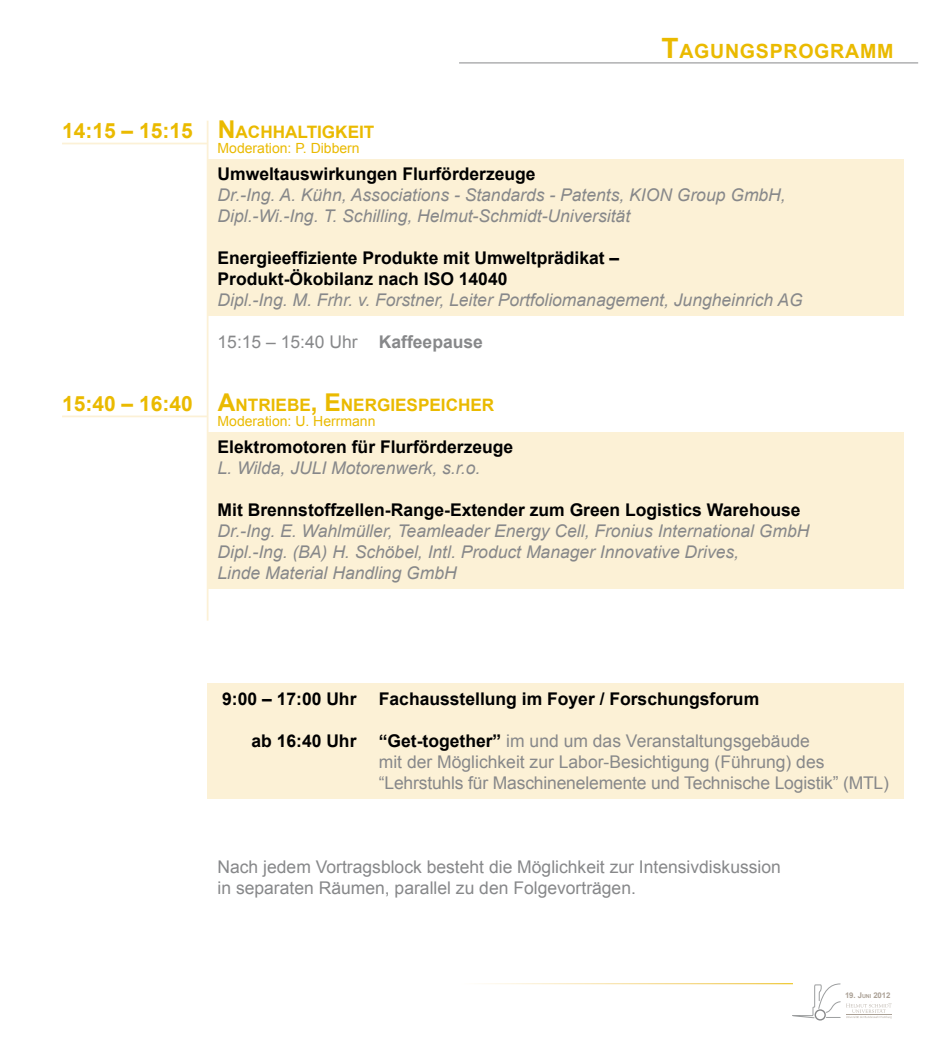
<style>
.page{position:relative;width:943px;height:1042px;background:#fff}
.page>*{position:absolute;margin:0;border:0;box-sizing:border-box;transform-origin:0 0}
.t1{font:700 19.6px "Arial";letter-spacing:.035em;color:#eaba00}
.t2{font:italic 17.5px/21px "Arial";color:#87888a}
.t3{font:17.5px/21px "Arial";color:#87888a}
.t4{font:700 17.5px/21px "Arial";color:#000}
.t5{font:700 17.15px "Arial";color:#eaba00}
.t6{font:14px "Arial";color:#eaba00}
.t7{font:700 7.88px "Arial";letter-spacing:-.01em;color:#aba196}
.s1{font-size:21px}
.s2{font-size:24.5px}
.s3{font-size:28px}
.s4{font-weight:700}
.s5{font-weight:700;color:#000}
.s6{font-size:5.42px}
</style>
<div class="page">
<div style="left:814px;top:1009px;width:11px;height:11px;border:1px solid #87888a;border-radius:50%"></div>
<svg style="left:793px;top:983px;width:98px;height:36px"></svg>
<div style="left:208px;top:158px;width:696px;height:157px;background:#fcf1d6"></div>
<div style="left:208px;top:431px;width:696px;height:157px;background:#fcf1d6"></div>
<div style="left:208px;top:683px;width:696px;height:116px;background:#fcf1d6"></div>
<hr style="left:459px;top:62px;width:459px;height:1px;background:#87888a">
<hr style="left:207px;top:121px;width:1px;height:499px;background:#fcf1d6">
<hr style="left:62px;top:143px;width:145px;height:1px;background:#fcf1d6">
<hr style="left:62px;top:415px;width:145px;height:2px;background:#fcf1d6">
<p class="t5" style="left:62px;top:120px;width:314px"><span class="s1">14:15 – 15:15</span> <span class="s2">N</span>ACHHALTIGKEIT</p>
<p class="t1" style="left:661px;top:38px;width:233px"><span class="s3">T</span>AGUNGSPROGRAMM</p>
<p class="t6" style="left:217px;top:139px;width:144px">Moderation: P. Dibbern</p>
<p class="t4" style="left:217px;top:163px;width:319px">Umweltauswirkungen Flurförderzeuge</p>
<p class="t2" style="left:217px;top:184px;width:569px">Dr.-Ing. A. Kühn, Associations - Standards - Patents, KION Group GmbH,<br>Dipl.-Wi.-Ing. T. Schilling, Helmut-Schmidt-Universität</p>
<p class="t4" style="left:217px;top:247px;width:403px">Energieeffiziente Produkte mit Umweltprädikat –<br>Produkt-Ökobilanz nach ISO 14040</p>
<p class="t2" style="left:217px;top:289px;width:586px">Dipl.-Ing. M. Frhr. v. Forstner, Leiter Portfoliomanagement, Jungheinrich AG</p>
<p class="t3" style="left:217px;top:331px;width:267px">15:15 – 15:40 Uhr <span class="s4">Kaffeepause</span></p>
<p class="t5" style="left:62px;top:393px;width:434px"><span class="s1">15:40 – 16:40</span> <span class="s2">A</span>NTRIEBE<span class="s2">, E</span>NERGIESPEICHER</p>
<p class="t6" style="left:217px;top:412px;width:159px">Moderation: U. Herrmann</p>
<p class="t4" style="left:217px;top:436px;width:297px">Elektromotoren für Flurförderzeuge</p>
<p class="t2" style="left:217px;top:457px;width:264px">L. Wilda, JULI Motorenwerk, s.r.o.</p>
<p class="t4" style="left:217px;top:499px;width:584px">Mit Brennstoffzellen-Range-Extender zum Green Logistics Warehouse</p>
<p class="t2" style="left:217px;top:520px;width:593px">Dr.-Ing. E. Wahlmüller, Teamleader Energy Cell, Fronius International GmbH<br>Dipl.-Ing. (BA) H. Schöbel, Intl. Product Manager Innovative Drives,<br>Linde Material Handling GmbH</p>
<p class="t4" style="left:222px;top:688px;width:136px">9:00 – 17:00 Uhr</p>
<p class="t4" style="left:379px;top:688px;width:382px">Fachausstellung im Foyer / Forschungsforum</p>
<p class="t4" style="left:251px;top:730px;width:107px">ab 16:40 Uhr</p>
<p class="t3" style="left:379px;top:730px;width:511px"><span class="s5">“Get-together”</span> im und um das Veranstaltungsgebäude<br>mit der Möglichkeit zur Labor-Besichtigung (Führung) des “Lehrstuhls für Maschinenelemente und Technische Logistik” (MTL)</p>
<p class="t3" style="left:217px;top:856px;width:565px">Nach jedem Vortragsblock besteht die Möglichkeit zur Intensivdiskussion in separaten Räumen, parallel zu den Folgevorträgen.</p>
<p class="t7" style="left:845px;top:989px;width:47px">19. J<span class="s6">UNI</span> 2012</p>
</div>
